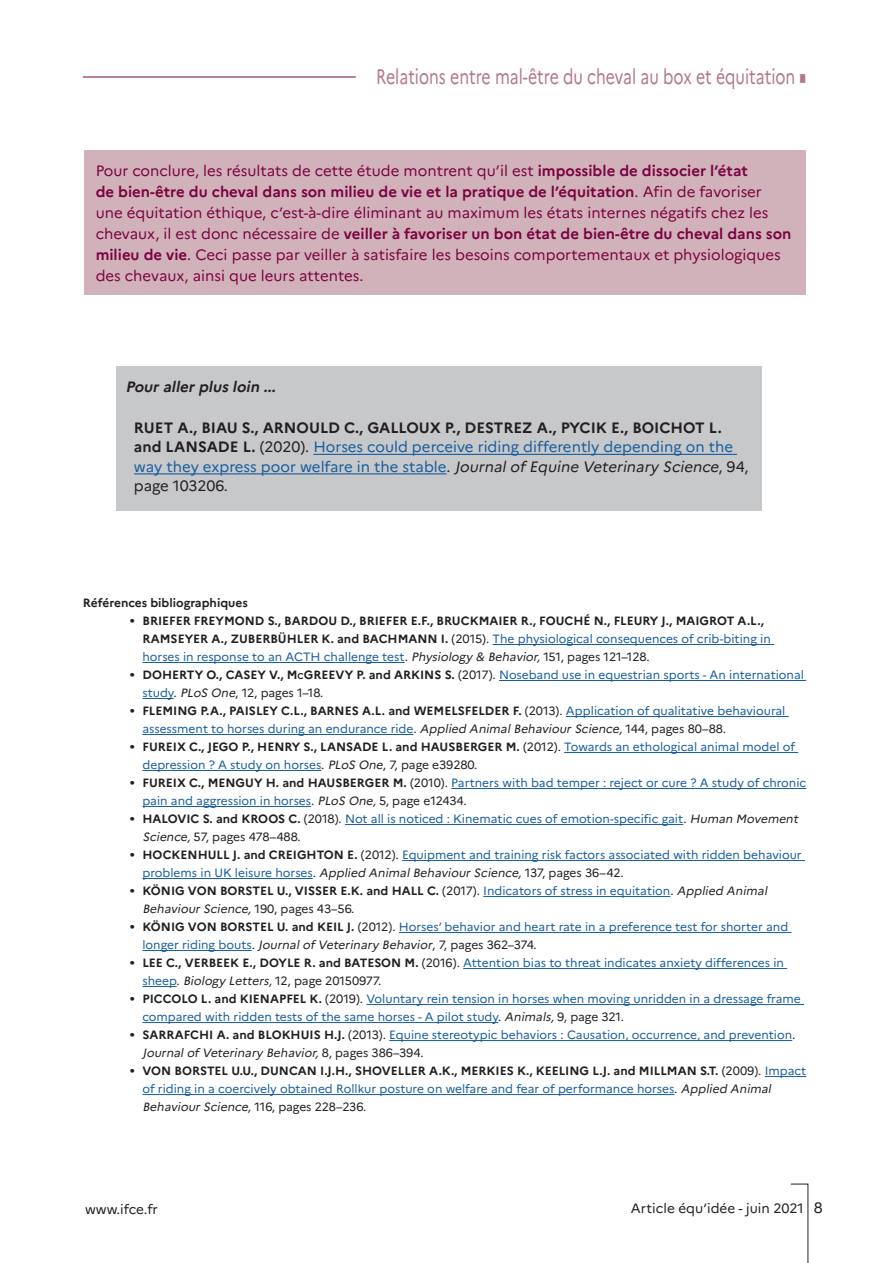
<style>
.page{position:relative;width:893px;height:1263px;background:#fff}
.page>*{position:absolute;margin:0;border:0;box-sizing:border-box;transform-origin:0 0}
.t1{font:21px "Marianne";color:#b17788;scale:.75 1}
.t2{font:15px/21px "Marianne";color:#7a0441}
.t3{font:15px/19.5px "Marianne";color:#175d9e}
.t4{font:italic 700 15px "Marianne";color:#231f20}
.t5{font:13.5px "Marianne";color:#231f20}
.t6{font:12px/18px "Marianne";color:#175d9e}
.t7{font:700 12px/18px "Marianne";color:#231f20}
.s1{font-weight:700}
.s2{font-weight:700;color:#231f20}
.s3{color:#231f20}
.s4{font-style:italic;color:#231f20}
.s5{font-weight:400}
.s6{font-weight:400;color:#175d9e}
.s7{font-weight:400;font-style:italic}
.s8{font-weight:700;font-size:8.4px;color:#231f20}
.s9{font-size:15px}
</style>
<div class="page">
<svg style="left:791px;top:1183px;width:18px;height:80px"></svg>
<hr style="left:83px;top:77px;width:273px;height:1px;background:#7a0441">
<div style="left:84px;top:150px;width:721px;height:145px;background:#d2b2ba"></div>
<div style="left:116px;top:366px;width:645px;height:144px;background:#c7c8ca"></div>
<hr style="left:313px;top:454px;width:424px;height:1px;background:#175d9e">
<hr style="left:134px;top:473px;width:313px;height:1px;background:#175d9e">
<hr style="left:493px;top:644px;width:281px;height:1px;background:#175d9e">
<hr style="left:142px;top:662px;width:263px;height:1px;background:#175d9e">
<hr style="left:499px;top:680px;width:307px;height:1px;background:#175d9e">
<hr style="left:142px;top:698px;width:32px;height:1px;background:#175d9e">
<hr style="left:566px;top:716px;width:223px;height:1px;background:#175d9e">
<hr style="left:142px;top:734px;width:271px;height:1px;background:#175d9e">
<hr style="left:564px;top:752px;width:234px;height:1px;background:#175d9e">
<hr style="left:142px;top:770px;width:179px;height:1px;background:#175d9e">
<hr style="left:451px;top:788px;width:355px;height:1px;background:#175d9e">
<hr style="left:142px;top:806px;width:169px;height:1px;background:#175d9e">
<hr style="left:345px;top:824px;width:338px;height:1px;background:#175d9e">
<hr style="left:402px;top:860px;width:403px;height:1px;background:#175d9e">
<hr style="left:142px;top:878px;width:171px;height:1px;background:#175d9e">
<hr style="left:483px;top:896px;width:187px;height:1px;background:#175d9e">
<hr style="left:399px;top:932px;width:393px;height:1px;background:#175d9e">
<hr style="left:142px;top:950px;width:110px;height:1px;background:#175d9e">
<hr style="left:463px;top:968px;width:324px;height:1px;background:#175d9e">
<hr style="left:142px;top:986px;width:35px;height:1px;background:#175d9e">
<hr style="left:366px;top:1004px;width:438px;height:1px;background:#175d9e">
<hr style="left:142px;top:1022px;width:356px;height:1px;background:#175d9e">
<hr style="left:389px;top:1040px;width:403px;height:1px;background:#175d9e">
<hr style="left:765px;top:1076px;width:41px;height:1px;background:#175d9e">
<hr style="left:142px;top:1094px;width:532px;height:1px;background:#175d9e">
<h1 class="t1" style="left:376px;top:63px;width:575px">Relations entre mal-être du cheval au box et équitation ■</h1>
<p class="t2" style="left:96px;top:160px;width:697px">Pour conclure, les résultats de cette étude montrent qu’il est <span class="s1">impossible de dissocier l’état<br>de bien-être du cheval dans son milieu de vie et la pratique de l’équitation</span>. Afin de favoriser une équitation éthique, c’est-à-dire éliminant au maximum les états internes négatifs chez les chevaux, il est donc nécessaire de <span class="s1">veiller à favoriser un bon état de bien-être du cheval dans son milieu de vie</span>. Ceci passe par veiller à satisfaire les besoins comportementaux et physiologiques des chevaux, ainsi que leurs attentes.</p>
<p class="t4" style="left:125px;top:378px;width:155px">Pour aller plus loin ...</p>
<p class="t3" style="left:134px;top:418px;width:616px"><span class="s2">RUET A., BIAU S., ARNOULD C., GALLOUX P., DESTREZ A., PYCIK E., BOICHOT L. and LANSADE L.</span> <span class="s3">(2020).</span> Horses could perceive riding differently depending on the way they express poor welfare in the stable<span class="s3">.</span> <span class="s4">Journalof Equine Veterinary Science</span><span class="s3">, 94, page 103206.</span></p>
<p class="t7" style="left:83px;top:594px;width:166px">Références bibliographiques</p>
<p class="t7" style="left:142px;top:612px;width:630px;text-indent:-13px">• BRIEFER FREYMOND S., BARDOU D., BRIEFER E.F., BRUCKMAIER R., FOUCHÉ N., FLEURY J., MAIGROT A.L.,<br>RAMSEYER A., ZUBERBÜHLER K. and BACHMANN I. <span class="s5">(2015).</span> <span class="s6">The physiological consequences of crib-biting in horses in response to an ACTH challenge test</span><span class="s5">.</span> <span class="s7">Physiology &amp; Behavior,</span><span class="s5">151, pages 121–128.</span></p>
<p class="t6" style="left:142px;top:666px;width:663px;text-indent:-13px"><span class="s2">• DOHERTY O., CASEY V., M</span><span class="s8">c</span><span class="s2">GREEVY P. and ARKINS S.</span> <span class="s3">(2017).</span> Noseband use in equestrian sports - An international study<span class="s3">.</span> <span class="s4">PLoS One</span><span class="s3">, 12, pages 1–18.</span></p>
<p class="t6" style="left:142px;top:702px;width:644px;text-indent:-13px"><span class="s2">• FLEMING P.A., PAISLEY C.L., BARNES A.L. and WEMELSFELDER F.</span> <span class="s3">(2013).</span> Application of qualitative behavioural assessment to horses during an endurance ride<span class="s3">.</span> <span class="s4">Applied AnimalBehaviourScience,</span><span class="s3">144, pages 80–88.</span></p>
<p class="t6" style="left:142px;top:738px;width:654px;text-indent:-13px"><span class="s2">• FUREIX C., JEGO P., HENRY S., LANSADE L. and HAUSBERGER M.</span> <span class="s3">(2012).</span> Towards an ethological animal model of depression ? A study on horses<span class="s3">.</span> <span class="s4">PLoS One</span><span class="s3">, 7, page e39280.</span></p>
<p class="t6" style="left:142px;top:774px;width:665px;text-indent:-13px"><span class="s2">• FUREIX C., MENGUY H. and HAUSBERGER M.</span> <span class="s3">(2010).</span> Partners with bad temper : reject or cure ? A study of chronic pain and aggression in horses<span class="s3">.</span> <span class="s4">PLoS One,</span><span class="s3">5, page e12434.</span></p>
<p class="t6" style="left:142px;top:810px;width:660px;text-indent:-13px"><span class="s2">• HALOVIC S. and KROOS C.</span> <span class="s3">(2018).</span> Not all is noticed : Kinematic cues of emotion-specific gait<span class="s3">.</span> <span class="s4">Human Movement<br>Science,</span><span class="s3">57, pages 478–488.</span></p>
<p class="t6" style="left:142px;top:846px;width:661px;text-indent:-13px"><span class="s2">• HOCKENHULL J. and CREIGHTON E.</span> <span class="s3">(2012).</span> Equipment and training risk factors associated with ridden behaviour problems in UK leisure horses<span class="s3">.</span> <span class="s4">Applied AnimalBehaviourScience,</span><span class="s3">137, pages 36–42.</span></p>
<p class="t7" style="left:142px;top:882px;width:629px;text-indent:-13px">• KÖNIG VON BORSTEL U., VISSER E.K. and HALL C. <span class="s5">(2017).</span> <span class="s6">Indicators of stress in equitation</span><span class="s5">.</span> <span class="s7">Applied Animal<br>BehaviourScience,</span><span class="s5">1 9 0, p a ge s 43 –5 6.</span></p>
<p class="t6" style="left:142px;top:918px;width:647px;text-indent:-13px"><span class="s2">• KÖNIG VON BORSTEL U. and KEIL J.</span> <span class="s3">(2012).</span> Horses’ behavior and heart rate in a preference test for shorter and longer riding bouts<span class="s3">.</span> <span class="s4">Journalof Veterinary Behavior</span><span class="s3">, 7, pages 362–374.</span></p>
<p class="t6" style="left:142px;top:954px;width:643px;text-indent:-13px"><span class="s2">• LEE C., VERBEEK E., DOYLE R. and BATESON M.</span> <span class="s3">(2016).</span> Attention bias to threat indicates anxiety differences in sheep<span class="s3">.</span> <span class="s4">Biology Letters,</span><span class="s3">12, page 20150977.</span></p>
<p class="t6" style="left:142px;top:990px;width:660px;text-indent:-13px"><span class="s2">• PICCOLO L. and KIENAPFEL K.</span> <span class="s3">(2019).</span> Voluntary rein tension in horses when moving unridden in a dressage frame compared with ridden tests of the same horses - A pilot study<span class="s3">.</span> <span class="s4">Animals,</span><span class="s3">9, page 321.</span></p>
<p class="t6" style="left:142px;top:1026px;width:655px;text-indent:-13px"><span class="s2">• SARRAFCHI A. and BLOKHUIS H.J.</span> <span class="s3">(2013).</span> Equine stereotypic behaviors : Causation, occurrence, and prevention<span class="s3">.<br></span><span class="s4">Journalof Veterinary Behavior,</span><span class="s3">8, p a ge s 3 8 6 –3 9 4 .</span></p>
<p class="t6" style="left:142px;top:1062px;width:665px;text-indent:-13px"><span class="s2">• VON BORSTEL U.U., DUNCAN I.J.H., SHOVELLER A.K., MERKIES K., KEELING L.J. and MILLMAN S.T.</span> <span class="s3">(2009).</span> Impact of riding in a coercively obtained Rollkur posture on welfare and fear of performance horses<span class="s3">.</span> <span class="s4">Applied Animal<br>BehaviourScience,</span><span class="s3">1 1 6, p a ge s 2 2 8 –2 3 6.</span></p>
<p class="t5" style="left:85px;top:1201px;width:74px">www.ifce.fr</p>
<p class="t5" style="left:631px;top:1200px;width:194px">Article équ’idée - juin 2021 <span class="s9">8</span></p>
</div>
